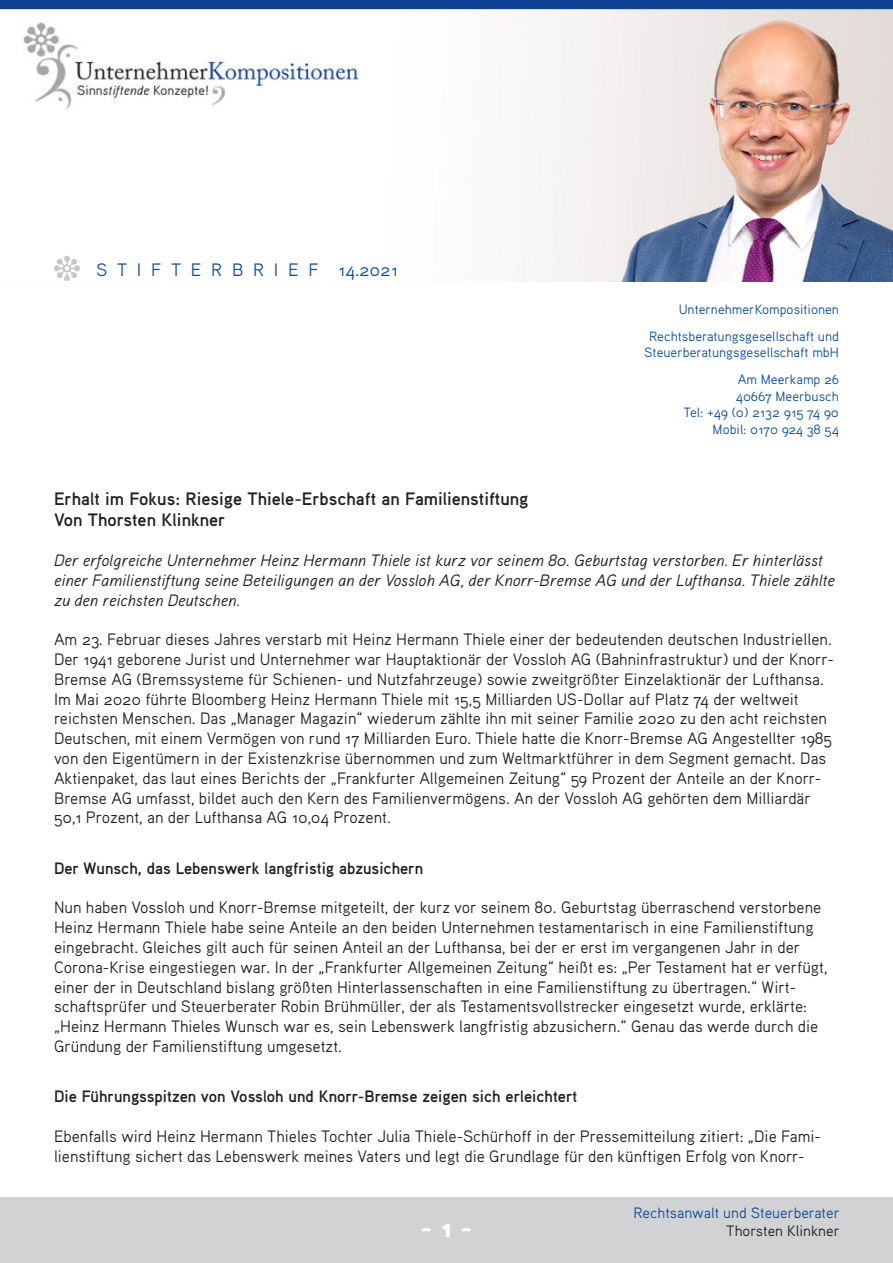
<style>
.page{position:relative;width:893px;height:1263px;background:#fff}
.page>*{position:absolute;margin:0;border:0;box-sizing:border-box;transform-origin:0 0}
.t1{font:27px "Aaux Pro Black OSF";color:#fff}
.t2{font:18px "Aaux Pro Bold OSF";color:#231f20}
.t3{font:18px "Aaux Pro Regular OSF";color:#0d4da1}
.t4{font:16.5px/19.8px "Aaux Pro Regular OSF";color:#231f20}
.t5{font:16.5px/19.8px "Aaux Pro Regular Italic OSF";color:#231f20}
.t6{font:16.5px "Aaux Pro Bold OSF";color:#231f20}
.t7{font:15px "Aaux Pro Regular OSF";color:#0d4da1}
.t8{font:15px "Aaux Pro Regular OSF";color:#231f20}
.t9{font:13.5px "Aaux Pro Regular OSF";color:#0d4da1}
.t10{font:13.5px "Aaux Pro Regular OSF";letter-spacing:-.02em;color:#0d4da1}
.s1{font-size:17.85px}
.s2{font-size:13.35px}
</style>
<div class="page">
<img style="left:0;top:0;width:893px;height:282px">
<div style="left:0;top:1197px;width:893px;height:66px;background:#d1d2d4"></div>
<svg style="left:54px;top:255px;width:26px;height:26px"></svg>
<p class="t3" style="left:96px;top:259px;width:303px">S T I F T E R B R I E F <span class="s1">14</span>.20<span class="s1">21</span></p>
<p class="t9" style="left:679px;top:301px;width:162px">UnternehmerKompositionen</p>
<p class="t9" style="left:649px;top:328px;width:191px">Rechtsberatungsgesellschaft und</p>
<p class="t9" style="left:644px;top:344px;width:196px">Steuerberatungsgesellschaft mbH</p>
<p class="t9" style="left:738px;top:371px;width:103px">Am Meerkamp 26</p>
<p class="t9" style="left:736px;top:388px;width:105px">40667 Meerbusch</p>
<p class="t10" style="left:684px;top:404px;width:157px">Tel: +49 (0) 2<span class="s2">1</span>32 9<span class="s2">1</span>5 74 90</p>
<p class="t9" style="left:713px;top:421px;width:128px">Mobil: 0<span class="s2">1</span>70 924 38 54</p>
<p class="t2" style="left:54px;top:487px;width:476px">Erhalt im Fokus: Riesige Thiele-Erbschaft an Familienstiftung</p>
<p class="t2" style="left:54px;top:508px;width:173px">Von Thorsten Klinkner</p>
<p class="t5" style="left:54px;top:550px;width:782px">Der erfolgreiche Unternehmer Heinz Hermann Thiele ist kurz vor seinem 80. Geburtstag verstorben. Er hinterlässt einer Familienstiftung seine Beteiligungen an der Vossloh AG, der Knorr-Bremse AG und der Lufthansa. Thiele zählte zu den reichsten Deutschen.</p>
<p class="t4" style="left:54px;top:629px;width:781px">Am 23. Februar dieses Jahres verstarb mit Heinz Hermann Thiele einer der bedeutenden deutschen Industriellen.<br>Der 1941 geborene Jurist und Unternehmer war Hauptaktionär der Vossloh AG (Bahninfrastruktur) und der Knorr-Bremse AG (Bremssysteme für Schienen- und Nutzfahrzeuge) sowie zweitgrößter Einzelaktionär der Lufthansa.<br>Im Mai 2020 führte Bloomberg Heinz Hermann Thiele mit 15,5 Milliarden US-Dollar auf Platz 74 der weltweit reichsten Menschen. Das „Manager Magazin“ wiederum zählte ihn mit seiner Familie 2020 zu den acht reichsten Deutschen, mit einem Vermögen von rund 17 Milliarden Euro. Thiele hatte die Knorr-Bremse AG Angestellter 1985 von den Eigentümern in der Existenzkrise übernommen und zum Weltmarktführer in dem Segment gemacht. Das Aktienpaket, das laut eines Berichts der „Frankfurter Allgemeinen Zeitung“ 59 Prozent der Anteile an der Knorr-Bremse AG umfasst, bildet auch den Kern des Familienvermögens. An der Vossloh AG gehörten dem Milliardär 50,1 Prozent, an der Lufthansa AG 10,04 Prozent.</p>
<p class="t6" style="left:54px;top:857px;width:371px">Der Wunsch, das Lebenswerk langfristig abzusichern</p>
<p class="t4" style="left:54px;top:897px;width:775px">Nun haben Vossloh und Knorr-Bremse mitgeteilt, der kurz vor seinem 80. Geburtstag überraschend verstorbene Heinz Hermann Thiele habe seine Anteile an den beiden Unternehmen testamentarisch in eine Familienstiftung eingebracht. Gleiches gilt auch für seinen Anteil an der Lufthansa, bei der er erst im vergangenen Jahr in der Corona-Krise eingestiegen war. In der „Frankfurter Allgemeinen Zeitung“ heißt es: „Per Testament hat er verfügt, einer der in Deutschland bislang größten Hinterlassenschaften in eine Familienstiftung zu übertragen.“ Wirt&shy;schaftsprüfer und Steuerberater Robin Brühmüller, der als Testamentsvollstrecker eingesetzt wurde, erklärte: „Heinz Hermann Thieles Wunsch war es, sein Lebenswerk langfristig abzusichern.“ Genau das werde durch die Gründung der Familienstiftung umgesetzt.</p>
<p class="t6" style="left:54px;top:1086px;width:525px">Die Führungsspitzen von Vossloh und Knorr-Bremse zeigen sich erleichtert</p>
<p class="t4" style="left:54px;top:1126px;width:768px">Ebenfalls wird Heinz Hermann Thieles Tochter Julia Thiele-Schürhoff in der Pressemitteilung zitiert: „Die Fami&shy;lienstiftung sichert das Lebenswerk meines Vaters und legt die Grundlage für den künftigen Erfolg von Knorr-</p>
<p class="t7" style="left:634px;top:1203px;width:208px">Rechtsanwalt und Steuerberater</p>
<p class="t1" style="left:421px;top:1210px;width:53px">- 1 -</p>
<p class="t8" style="left:726px;top:1221px;width:115px">Thorsten Klinkner</p>
</div>
